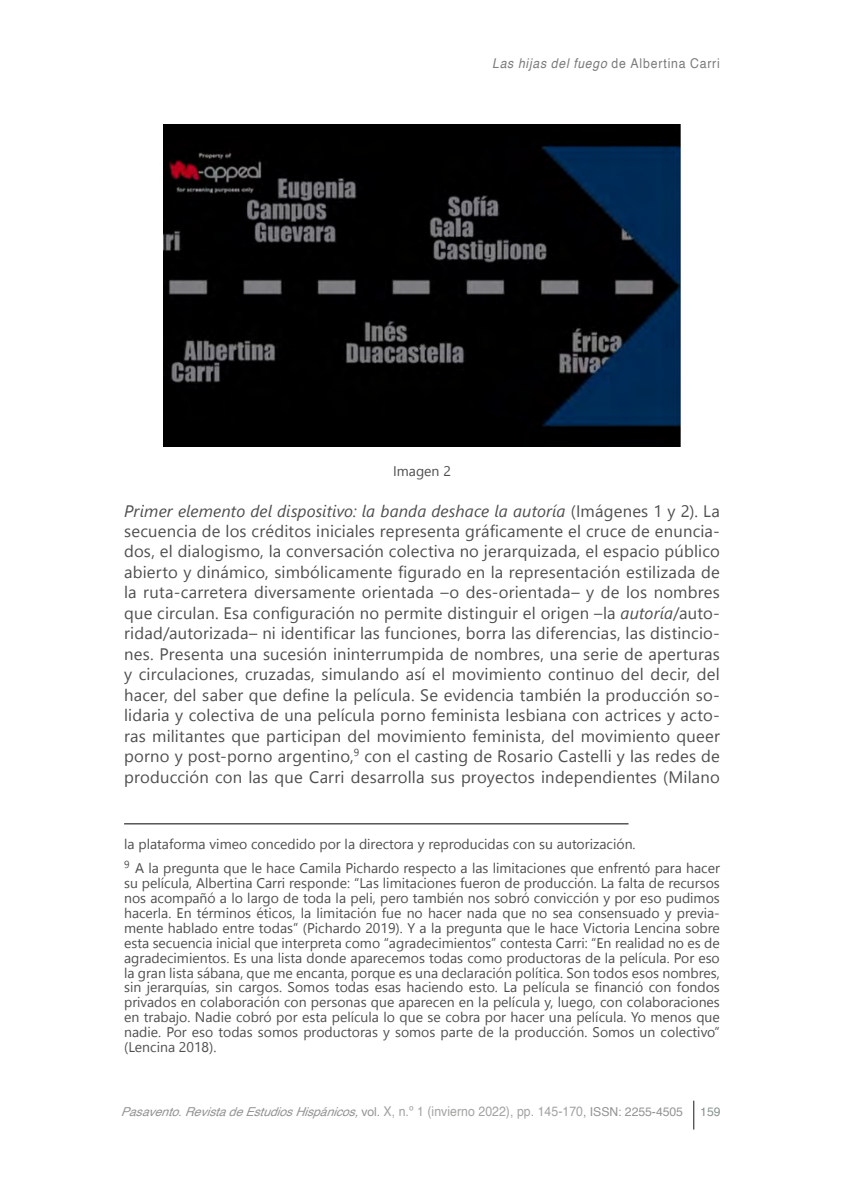
<style>
.page{position:relative;width:844px;height:1191px;background:#fff}
.page>*{position:absolute;margin:0;border:0;box-sizing:border-box;transform-origin:0 0}
.t1{font:16.62px/20.5px "Segoe UI";letter-spacing:.01em;color:#504f4f;text-align:justify}
.t2{font:14px/14.9px "Segoe UI";color:#504f4f}
.t3{font:italic 13.47px "Helvetica";letter-spacing:.06em;color:#7c7b7b;scale:.91 1}
.t4{font:italic 12.25px "Helvetica";color:#959494}
.t5{font:12.25px "Helvetica";color:#88948e}
.s1{font-style:normal}
.s2{font-style:italic}
.s3{font-style:normal;font-size:13.47px;color:#a3a3a2}
</style>
<div class="page">
<svg style="left:693px;top:1100px;width:1px;height:29px"></svg>
<hr style="left:124px;top:823px;width:504px;height:1px;background:#000">
<img style="left:164px;top:124px;width:516px;height:322px">
<p class="t3" style="left:492px;top:53px;width:251px">Las hijas del fuego <span class="s1">de Albertina Carri</span></p>
<p class="t2" style="left:393px;top:462px;width:59px">Imagen 2</p>
<p class="t1" style="left:124px;top:500px;width:597px"><span class="s2">Primer elemento del dispositivo: la banda deshace la autoría</span> (Imágenes 1 y 2). La secuencia de los créditos iniciales representa gráficamente el cruce de enuncia&shy;dos, el dialogismo, la conversación colectiva no jerarquizada, el espacio público abierto y dinámico, simbólicamente figurado en la representación estilizada de la ruta-carretera diversamente orientada –o des-orientada– y de los nombres que circulan. Esa configuración no permite distinguir el origen –la <span class="s2">autoría</span>/auto&shy;ridad/autorizada– ni identificar las funciones, borra las diferencias, las distincio&shy;nes. Presenta una sucesión ininterrumpida de nombres, una serie de aperturas y circulaciones, cruzadas, simulando así el movimiento continuo del decir, del hacer, del saber que define la película. Se evidencia también la producción so&shy;lidaria y colectiva de una película porno feminista lesbiana con actrices y acto&shy;ras militantes que participan del movimiento feminista, del movimiento queer porno y post-porno argentino,<sup>9</sup> con el casting de Rosario Castelli y las redes de producción con las que Carri desarrolla sus proyectos independientes (Milano</p>
<p class="t2" style="left:124px;top:830px;width:597px;line-height:24.8px">la plataforma vimeo concedido por la directora y reproducidas con su autorización.<br><sup>9</sup> A la pregunta que le hace Camila Pichardo respecto a las limitaciones que enfrentó para hacer</p>
<p class="t2" style="left:124px;top:875px;width:597px;text-align:justify">su película, Albertina Carri responde: “Las limitaciones fueron de producción. La falta de recursos nos acompañó a lo largo de toda la peli, pero también nos sobró convicción y por eso pudimos hacerla. En términos éticos, la limitación fue no hacer nada que no sea consensuado y previa&shy;mente hablado entre todas” (Pichardo 2019). Y a la pregunta que le hace Victoria Lencina sobre esta secuencia inicial que interpreta como “agradecimientos” contesta Carri: “En realidad no es de agradecimientos. Es una lista donde aparecemos todas como productoras de la película. Por eso la gran lista sábana, que me encanta, porque es una declaración política. Son todos esos nombres, sin jerarquías, sin cargos. Somos todas esas haciendo esto. La película se financió con fondos privados en colaboración con personas que aparecen en la película y, luego, con colaboraciones en trabajo. Nadie cobró por esta película lo que se cobra por hacer una película. Yo menos que nadie. Por eso todas somos productoras y somos parte de la producción. Somos un colectivo” (Lencina 2018).</p>
<p class="t4" style="left:121px;top:1102px;width:563px">Pasavento.RevistadeEstudiosHispánicos,<span class="s1">vol.</span> <span class="s3">X, n.º 1 (invierno 2022), pp. 145-170</span><span class="s1">, ISSN: 2255-4505</span></p>
<p class="t5" style="left:700px;top:1101px;width:22px">159</p>
</div>
